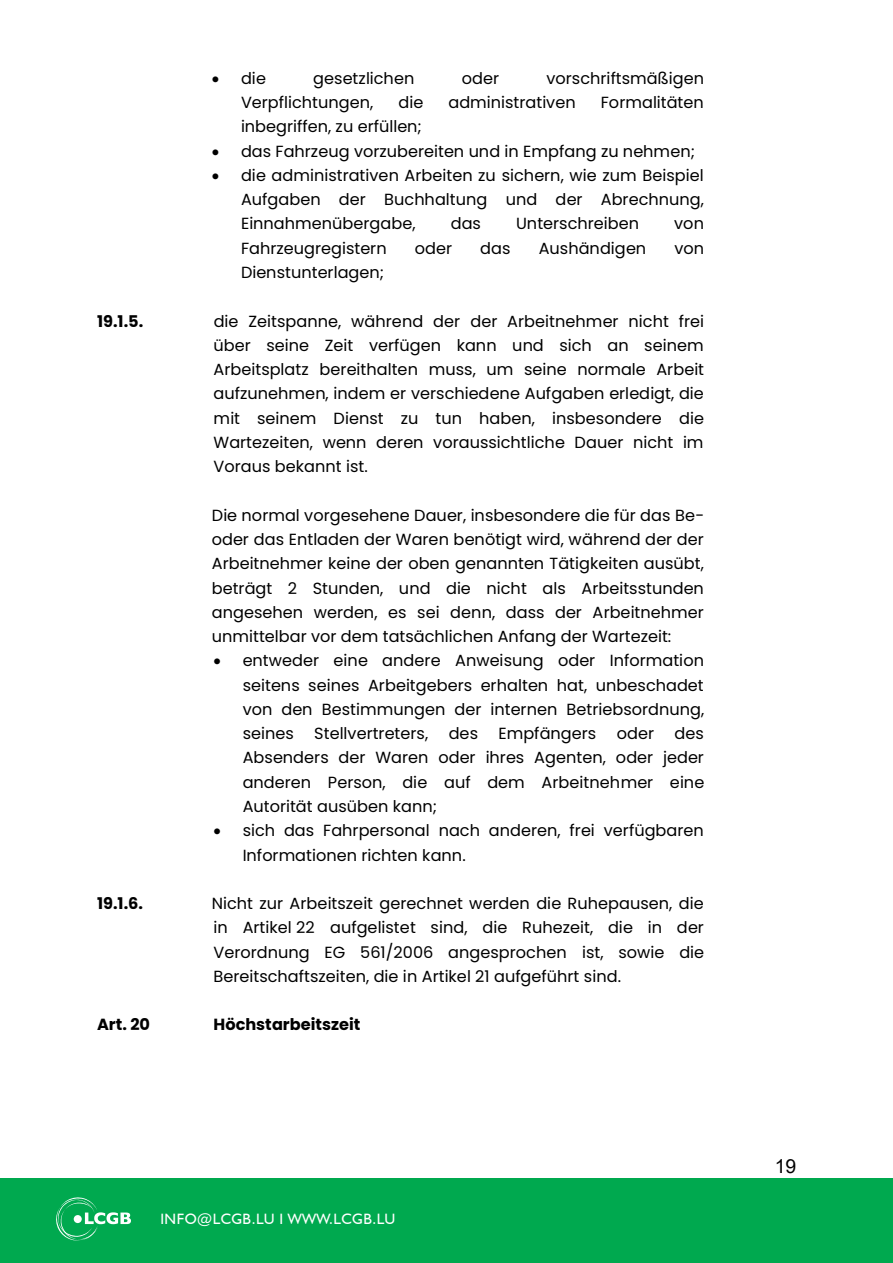
<style>
.page{position:relative;width:893px;height:1263px;background:#fff}
.page>*{position:absolute;margin:0;border:0;box-sizing:border-box;transform-origin:0 0}
.t1{font:19.35px "Arial";color:#000}
.t2{font:16.05px/24.3px "Poppins";color:#000;text-align:justify}
.t3{font:700 16.05px "Poppins";color:#000}
.t4{font:15px "Humanist 521 BT";letter-spacing:.03em;color:#fff}
</style>
<div class="page">
<div style="left:0;top:1178px;width:893px;height:85px;background:#00a94f"></div>
<svg style="left:56px;top:1197px;width:75px;height:44px"></svg>
<p class="t2" style="left:212px;top:66px;width:56px">• die</p>
<p class="t2" style="left:313px;top:66px;width:103px">gesetzlichen</p>
<p class="t2" style="left:462px;top:66px;width:39px">oder</p>
<p class="t2" style="left:546px;top:66px;width:159px">vorschriftsmäßigen</p>
<p class="t2" style="left:241px;top:90px;width:134px">Verpflichtungen,</p>
<p class="t2" style="left:398px;top:90px;width:26px">die</p>
<p class="t2" style="left:448px;top:90px;width:129px">administrativen</p>
<p class="t2" style="left:601px;top:90px;width:105px">Formalitäten</p>
<p class="t2" style="left:241px;top:115px;width:182px">inbegriffen, zu erfüllen;</p>
<p class="t2" style="left:212px;top:139px;width:484px">• das Fahrzeug vorzubereiten und in Empfang zu nehmen;</p>
<p class="t2" style="left:241px;top:163px;width:464px;text-indent:-29px">• die administrativen Arbeiten zu sichern, wie zum Beispiel Aufgaben der Buchhaltung und der Abrechnung, Einnahmenübergabe,</p>
<p class="t2" style="left:451px;top:212px;width:32px">das</p>
<p class="t2" style="left:516px;top:212px;width:125px">Unterschreiben</p>
<p class="t2" style="left:674px;top:212px;width:31px">von</p>
<p class="t2" style="left:241px;top:236px;width:147px">Fahrzeugregistern</p>
<p class="t2" style="left:415px;top:236px;width:39px">oder</p>
<p class="t2" style="left:480px;top:236px;width:32px">das</p>
<p class="t2" style="left:539px;top:236px;width:109px">Aushändigen</p>
<p class="t2" style="left:674px;top:236px;width:31px">von</p>
<p class="t2" style="left:241px;top:260px;width:144px">Dienstunterlagen;</p>
<p class="t3" style="left:97px;top:312px;width:48px">19.1.5.</p>
<p class="t2" style="left:214px;top:309px;width:492px">die Zeitspanne, während der der Arbeitnehmer nicht frei über seine Zeit verfügen kann und sich an seinem Arbeitsplatz bereithalten muss, um seine normale Arbeit aufzunehmen, indem er verschiedene Aufgaben erledigt, die mit seinem Dienst zu tun haben, insbesondere die Wartezeiten, wenn deren voraussichtliche Dauer nicht im Voraus bekannt ist.</p>
<p class="t2" style="left:212px;top:503px;width:494px">Die normal vorgesehene Dauer, insbesondere die für das Be&shy;oder das Entladen der Waren benötigt wird, während der der Arbeitnehmer keine der oben genannten Tätigkeiten ausübt, beträgt 2 Stunden, und die nicht als Arbeitsstunden angesehen werden, es sei denn, dass der Arbeitnehmer unmittelbar vor dem tatsächlichen Anfang der Wartezeit:</p>
<p class="t2" style="left:243px;top:649px;width:463px;text-indent:-29px">• entweder eine andere Anweisung oder Information seitens seines Arbeitgebers erhalten hat, unbeschadet von den Bestimmungen der internen Betriebsordnung, seines</p>
<p class="t2" style="left:314px;top:721px;width:116px">Stellvertreters,</p>
<p class="t2" style="left:449px;top:721px;width:31px">des</p>
<p class="t2" style="left:498px;top:721px;width:99px">Empfängers</p>
<p class="t2" style="left:617px;top:721px;width:39px">oder</p>
<p class="t2" style="left:243px;top:721px;width:463px;text-indent:432px">des Absenders der Waren oder ihres Agenten, oder jeder anderen Person, die auf dem Arbeitnehmer eine Autorität ausüben kann;</p>
<p class="t2" style="left:243px;top:818px;width:462px;text-indent:-29px">• sich das Fahrpersonal nach anderen, frei verfügbaren<br>Informationen richten kann.</p>
<p class="t3" style="left:97px;top:894px;width:48px">19.1.6.</p>
<p class="t2" style="left:212px;top:891px;width:494px">Nicht zur Arbeitszeit gerechnet werden die Ruhepausen, die in Artikel 22 aufgelistet sind, die Ruhezeit, die in der Verordnung EG 561/2006 angesprochen ist, sowie die Bereitschaftszeiten, die in Artikel 21 aufgeführt sind.</p>
<p class="t3" style="left:97px;top:1015px;width:55px">Art. 20</p>
<p class="t3" style="left:214px;top:1015px;width:148px">Höchstarbeitszeit</p>
<p class="t4" style="left:160px;top:1209px;width:236px">INFO@LCGB.LU I WWW.LCGB.LU</p>
<p class="t1" style="left:775px;top:1153px;width:23px">19</p>
</div>
